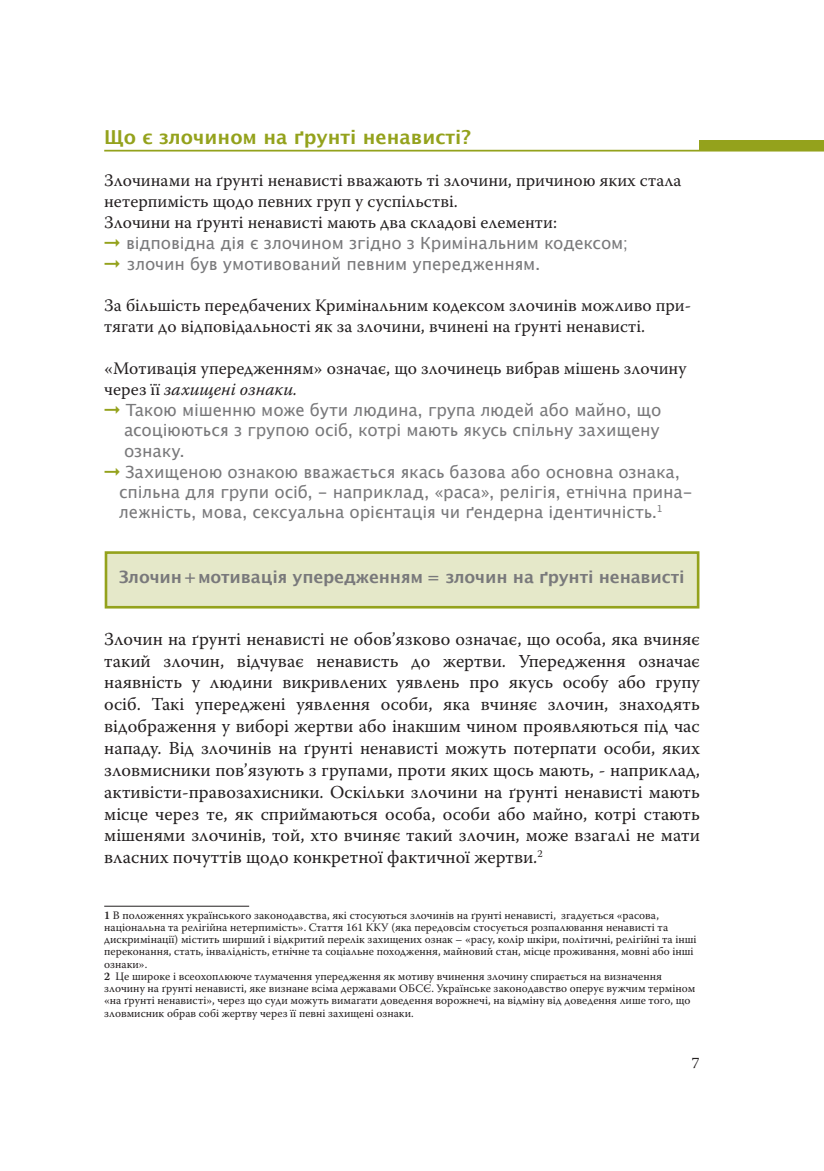
<style>
.page{position:relative;width:824px;height:1171px;background:#fff}
.page>*{position:absolute;margin:0;border:0;box-sizing:border-box;transform-origin:0 0}
.t1{font:700 19.25px "Lucida Grande";color:#94a21c}
.t2{font:18.2px/21.9px "Warnock Pro";color:#231f20;text-align:justify}
.t3{font:17.5px/21px "Warnock Pro";color:#231f20}
.t4{font:700 16.97px "Lucida Grande";letter-spacing:-.01em;color:#79797b}
.t5{font:16.8px/21px "Lucida Grande";letter-spacing:-.005em;color:#79797b}
.t6{font:15.75px "Warnock Pro";color:#231f20}
.t7{font:11.38px/12.2px "Warnock Pro";color:#231f20}
.s1{color:#94a21c}
.s2{font-style:italic}
.s3{font-size:16.8px}
.s4{font-weight:600}
</style>
<div class="page">
<div style="left:105px;top:551px;width:594px;height:57px;background:#e5e8c9;border:3px solid #94a21c"></div>
<hr style="left:104px;top:150px;width:719px;height:1px;background:#94a21c">
<div style="left:699px;top:140px;width:124px;height:11px;background:#94a21c"></div>
<hr style="left:104px;top:906px;width:145px;height:1px;background:#231f20">
<h1 class="t1" style="left:104px;top:122px;width:368px">Що є злочином на ґрунті ненависті?</h1>
<h3 class="t3" style="left:104px;top:170px;width:578px">Злочинами на ґрунті ненависті вважають ті злочини, причиною яких стала нетерпимість щодо певних груп у суспільстві.<br>Злочини на ґрунті ненависті мають два складові елементи:</h3>
<h3 class="t5" style="left:104px;top:233px;width:525px"><span class="s1">➞</span> відповідна дія є злочином згідно з Кримінальним кодексом; <span class="s1">➞</span> злочин був умотивований певним упередженням.</h3>
<h3 class="t3" style="left:104px;top:295px;width:588px">За більшість передбачених Кримінальним кодексом злочинів можливо при&shy;тягати до відповідальності як за злочини, вчинені на ґрунті ненависті.</h3>
<h3 class="t3" style="left:104px;top:358px;width:583px">«Мотивація упередженням» означає, що злочинець вибрав мішень злочину через її <span class="s2">захищені ознаки.</span></h3>
<h3 class="t5" style="left:104px;top:400px;width:558px"><span class="s1">➞</span> Такою мішенню може бути людина, група людей або майно, що</h3>
<h3 class="t5" style="left:124px;top:420px;width:537px">асоціюються з групою осіб, котрі мають якусь спільну захищену</h3>
<h3 class="t5" style="left:124px;top:440px;width:62px">ознаку.</h3>
<h3 class="t5" style="left:104px;top:461px;width:577px"><span class="s1">➞</span> Захищеною ознакою вважається якась базова або основна ознака,</h3>
<h3 class="t5" style="left:119px;top:481px;width:574px">спільна для групи осіб, - наприклад, «раса», релігія, етнічна прина-</h3>
<h3 class="t5" style="left:119px;top:502px;width:545px">лежність, мова, сексуальна орієнтація чи ґендерна ідентичність.<sup>1</sup></h3>
<h3 class="t4" style="left:119px;top:563px;width:567px">Злочин <span class="s3">+</span>мотивація упередженням <span class="s3">=</span> злочин на ґрунті ненависті</h3>
<p class="t2" style="left:104px;top:627px;width:597px">Злочин на ґрунті ненависті не обов’язково означає, що особа, яка вчиняє такий злочин, відчуває ненависть до жертви. Упередження означає наявність у людини викривлених уявлень про якусь особу або групу осіб. Такі упереджені уявлення особи, яка вчиняє злочин, знаходять відображення у виборі жертви або інакшим чином проявляються під час нападу. Від злочинів на ґрунті ненависті можуть потерпати особи, яких зловмисники пов’язують з групами, проти яких щось мають, - наприклад, активісти-правозахисники. Оскільки злочини на ґрунті ненависті мають місце через те, як сприймаються особа, особи або майно, котрі стають мішенями злочинів, той, хто вчиняє такий злочин, може взагалі не мати власних почуттів щодо конкретної фактичної жертви.<sup>2</sup></p>
<p class="t7" style="left:104px;top:908px;width:594px"><span class="s4">1</span> В положеннях українського законодавства, які стосуються злочинів на ґрунті ненависті, згадується «расова, національна та релігійна нетерпимість». Стаття 161 ККУ (яка передовсім стосується розпалювання ненависті та дискримінації) містить ширший і відкритий перелік захищених ознак – «расу, колір шкіри, політичні, релігійні та інші переконання, стать, інвалідність, етнічне та соціальне походження, майновий стан, місце проживання, мовні або інші ознаки».<br><span class="s4">2</span> Це широке і всеохоплююче тлумачення упередження як мотиву вчинення злочину спирається на визначення злочину на ґрунті ненависті, яке визнане всіма державами ОБСЄ. Українське законодавство оперує вужчим терміном «на ґрунті ненависті», через що суди можуть вимагати доведення ворожнечі, на відміну від доведення лише того, що зловмисник обрав собі жертву через її певні захищені ознаки.</p>
<h3 class="t6" style="left:692px;top:1053px;width:9px">7</h3>
</div>
